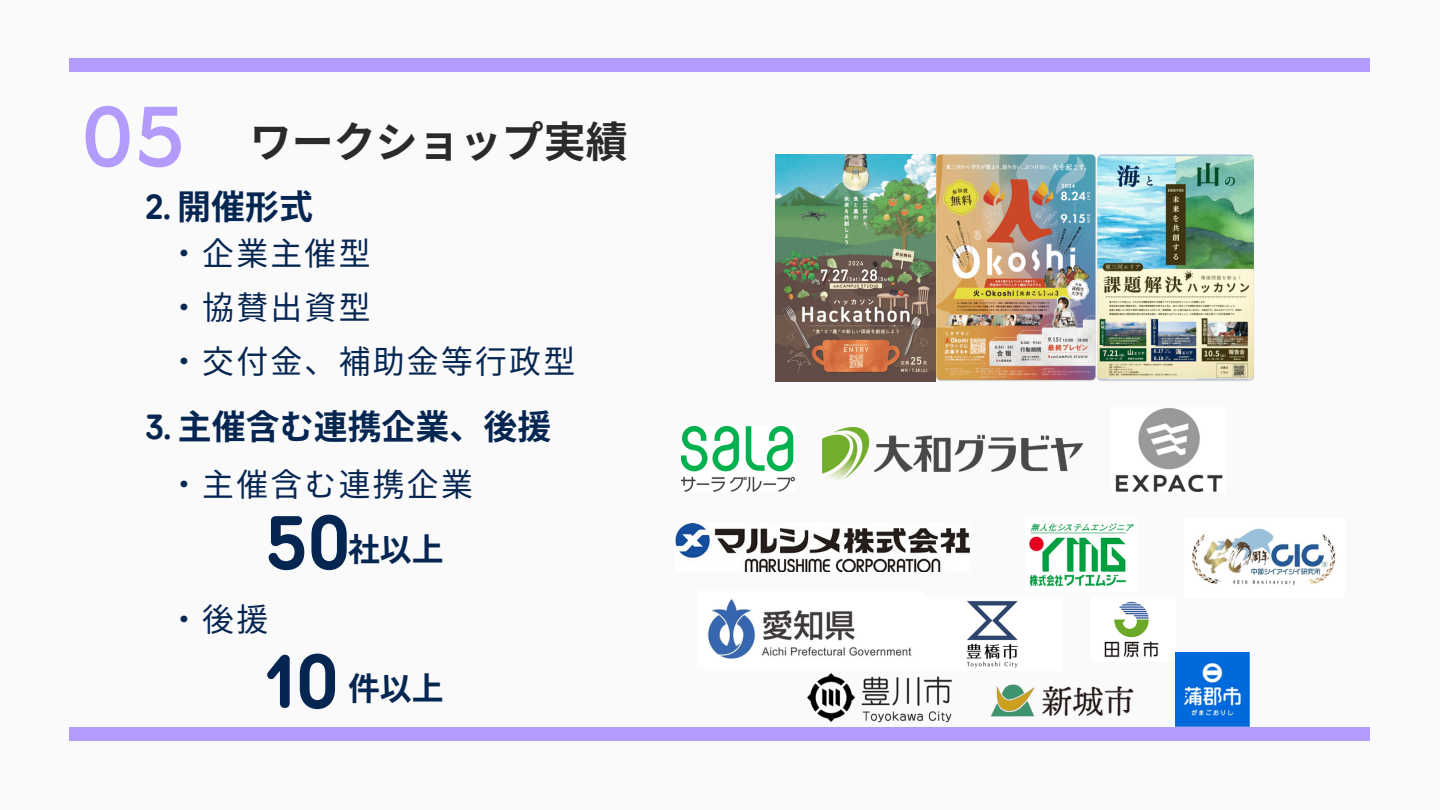
<style>
.page{position:relative;width:1440px;height:810px;background:#fafafa}
.page>*{position:absolute;margin:0;border:0;box-sizing:border-box;transform-origin:0 0}
.t1{font:700 75px "TT Rounds Condensed";color:#062652}
.t2{font:700 42px "Noto Sans CJ Ksc";color:#292b2b}
.t3{font:700 34px "Noto Sans CJ Ksc";color:#062652}
.t4{font:31.9px "Noto Sans CJ Ksc";letter-spacing:.07em;color:#062652}
.t5{font:700 31.9px "Noto Sans CJ Ksc";color:#062652}
.s1{font-family:"Now";font-weight:500;font-size:80px;color:#9370fe}
.s2{font-family:"TT Rounds Condensed"}
</style>
<div class="page">
<div style="left:70px;top:58px;width:1300px;height:14px;background:#b39bfc"></div>
<div style="left:70px;top:727px;width:1300px;height:13px;background:#b39bfc"></div>
<img style="left:775px;top:155px;width:479px;height:227px">
<img style="left:708px;top:599px;width:204px;height:60px">
<img style="left:966px;top:601px;width:52px;height:67px">
<img style="left:823px;top:428px;width:260px;height:52px">
<img style="left:682px;top:426px;width:112px;height:66px">
<img style="left:676px;top:524px;width:294px;height:48px">
<img style="left:806px;top:673px;width:147px;height:50px">
<img style="left:990px;top:684px;width:143px;height:33px">
<img style="left:1104px;top:601px;width:72px;height:56px">
<img style="left:1175px;top:653px;width:75px;height:74px">
<img style="left:1115px;top:408px;width:108px;height:84px">
<img style="left:1192px;top:528px;width:144px;height:57px">
<img style="left:1029px;top:523px;width:105px;height:64px">
<p class="t2" style="left:80px;top:108px;width:548px"><span class="s1">05</span> ワークショップ実績</p>
<p class="t3" style="left:146px;top:179px;width:169px"><span class="s2">2.</span> 開催形式</p>
<h1 class="t4" style="left:168px;top:228px;width:204px">・企業主催型</h1>
<p class="t4" style="left:168px;top:282px;width:204px">・協賛出資型</p>
<p class="t4" style="left:168px;top:336px;width:409px">・交付金、補助金等行政型</p>
<h2 class="t3" style="left:146px;top:399px;width:407px"><span class="s2">3.</span> 主催含む連携企業、後援</h2>
<p class="t4" style="left:168px;top:459px;width:306px">・主催含む連携企業</p>
<p class="t1" style="left:266px;top:497px;width:87px">50</p>
<p class="t5" style="left:348px;top:524px;width:97px">社以上</p>
<p class="t4" style="left:168px;top:594px;width:102px">・後援</p>
<h2 class="t1" style="left:266px;top:636px;width:75px">10</h2>
<p class="t5" style="left:348px;top:663px;width:97px">件以上</p>
</div>
